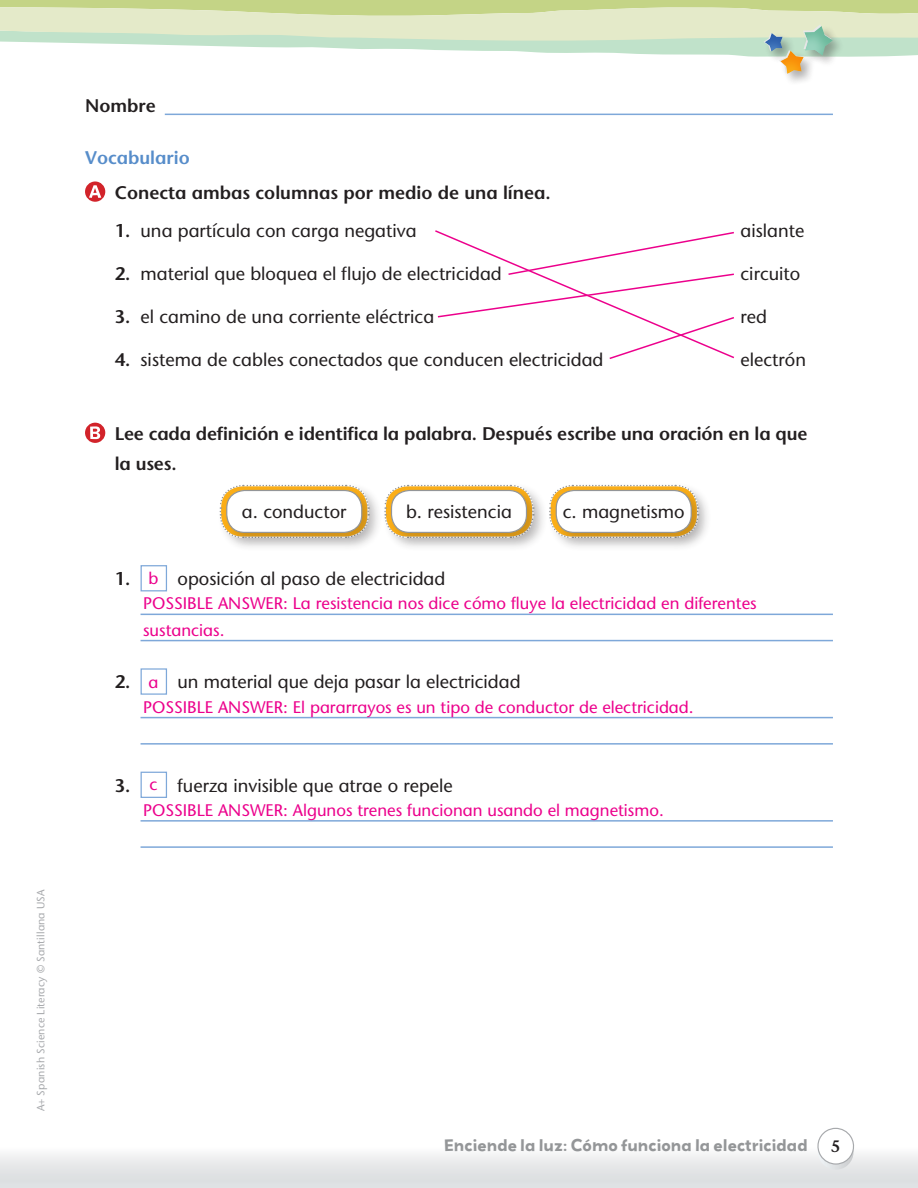
<style>
.page{position:relative;width:918px;height:1188px;background:#fff}
.page>*{position:absolute;margin:0;border:0;box-sizing:border-box;transform-origin:0 0}
.t1{font:18px "Stane Sans";color:#231f20}
.t2{font:600 18px/30px "Stane Sans";letter-spacing:-.01em;color:#231f20}
.t3{font:600 18px "Stane Sans";color:#578dca}
.t4{font:16.5px/26.2px "Stane Sans";color:#ec008c}
.t5{font:600 16.5px "Stone Informal";color:#231f20;scale:.95 1}
.t6{font:700 15px "Grenadine MVB";color:#949698}
.t7{font:10.5px "Stane Sans";letter-spacing:.015em;color:#a7a9ac}
.s1{font-weight:600}
</style>
<div class="page">
<div style="left:779px;top:50px;width:38px;height:37px;background:#231f20;opacity:.2"></div>
<svg style="left:1px;top:0;width:917px;height:76px"></svg>
<hr style="left:165px;top:114px;width:668px;height:1px;background:#7ea8d9">
<div style="left:0;top:1147px;width:918px;height:41px;background:linear-gradient(to bottom,#f9f8f9,#d7dadc)"></div>
<svg style="left:816px;top:1127px;width:40px;height:43px"></svg>
<svg style="left:0;top:1147px;width:1px;height:41px"></svg>
<svg style="left:0;top:0;width:1px;height:42px"></svg>
<div style="left:85px;top:181px;width:20px;height:21px;background:#d2232a;border-radius:50%"></div>
<svg style="left:89px;top:185px;width:12px;height:13px"></svg>
<div style="left:85px;top:423px;width:20px;height:20px;background:#d2232a;border-radius:50%"></div>
<svg style="left:90px;top:426px;width:10px;height:13px"></svg>
<svg style="left:549px;top:484px;width:135px;height:44px"></svg>
<div style="left:554px;top:487px;width:152px;height:60px;background:#231f20;opacity:.2"></div>
<div style="left:556px;top:490px;width:135px;height:42px;background:#fff;border-radius:18px"></div>
<div style="left:556px;top:490px;width:136px;height:43px;border:1px solid #949698;border-radius:18px"></div>
<svg style="left:384px;top:484px;width:135px;height:44px"></svg>
<div style="left:389px;top:487px;width:152px;height:60px;background:#231f20;opacity:.2"></div>
<div style="left:392px;top:490px;width:134px;height:42px;background:#fff;border-radius:18px"></div>
<div style="left:391px;top:490px;width:136px;height:43px;border:1px solid #949698;border-radius:18px"></div>
<svg style="left:219px;top:484px;width:135px;height:44px"></svg>
<div style="left:224px;top:487px;width:152px;height:60px;background:#231f20;opacity:.2"></div>
<div style="left:227px;top:490px;width:135px;height:42px;background:#fff;border-radius:18px"></div>
<div style="left:226px;top:490px;width:136px;height:43px;border:1px solid #949698;border-radius:18px"></div>
<div style="left:141px;top:565px;width:26px;height:26px;border:1px solid #7ea8d9"></div>
<hr style="left:141px;top:614px;width:692px;height:1px;background:#7ea8d9">
<hr style="left:141px;top:640px;width:692px;height:1px;background:#7ea8d9">
<div style="left:141px;top:668px;width:26px;height:27px;border:1px solid #7ea8d9"></div>
<hr style="left:141px;top:717px;width:692px;height:1px;background:#7ea8d9">
<hr style="left:141px;top:743px;width:692px;height:2px;background:#7ea8d9">
<div style="left:141px;top:772px;width:26px;height:26px;border:1px solid #7ea8d9"></div>
<hr style="left:141px;top:820px;width:692px;height:2px;background:#7ea8d9">
<hr style="left:141px;top:846px;width:692px;height:2px;background:#7ea8d9">
<svg style="left:435px;top:230px;width:299px;height:129px"></svg>
<p class="t7" style="left:34px;top:1111px;width:224px;rotate:-90deg">A+ Spanish Science Literacy © Santillana USA</p>
<p class="t2" style="left:85px;top:91px;width:72px">Nombre</p>
<p class="t3" style="left:85px;top:147px;width:106px">Vocabulario</p>
<p class="t2" style="left:115px;top:177px;width:437px">Conecta ambas columnas por medio de una línea.</p>
<p class="t1" style="left:115px;top:220px;width:303px"><span class="s1">1.</span> una partícula con carga negativa</p>
<p class="t1" style="left:741px;top:220px;width:65px">aislante</p>
<p class="t1" style="left:115px;top:262px;width:388px"><span class="s1">2.</span> material que bloquea el flujo de electricidad</p>
<p class="t1" style="left:741px;top:262px;width:61px">circuito</p>
<p class="t1" style="left:115px;top:305px;width:321px"><span class="s1">3.</span> el camino de una corriente eléctrica</p>
<p class="t1" style="left:741px;top:305px;width:28px">red</p>
<p class="t1" style="left:115px;top:348px;width:490px"><span class="s1">4.</span> sistema de cables conectados que conducen electricidad</p>
<p class="t1" style="left:741px;top:348px;width:67px">electrón</p>
<p class="t2" style="left:115px;top:418px;width:694px">Lee cada definición e identifica la palabra. Después escribe una oración en la que la uses.</p>
<p class="t1" style="left:242px;top:501px;width:106px">a. conductor</p>
<p class="t1" style="left:406px;top:501px;width:107px">b. resistencia</p>
<p class="t1" style="left:563px;top:501px;width:123px">c. magnetismo</p>
<p class="t2" style="left:115px;top:564px;width:17px">1.</p>
<p class="t1" style="left:178px;top:567px;width:269px">oposición al paso de electricidad</p>
<p class="t4" style="left:148px;top:565px;width:11px">b</p>
<p class="t4" style="left:143px;top:590px;width:615px">POSSIBLE ANSWER: La resistencia nos dice cómo fluye la electricidad en diferentes sustancias.</p>
<p class="t2" style="left:115px;top:667px;width:17px">2.</p>
<p class="t1" style="left:178px;top:671px;width:345px">un material que deja pasar la electricidad</p>
<p class="t4" style="left:148px;top:669px;width:11px">a</p>
<p class="t4" style="left:143px;top:694px;width:552px">POSSIBLE ANSWER: El pararrayos es un tipo de conductor de electricidad.</p>
<p class="t2" style="left:115px;top:770px;width:17px">3.</p>
<p class="t1" style="left:178px;top:774px;width:277px">fuerza invisible que atrae o repele</p>
<p class="t4" style="left:149px;top:771px;width:10px">c</p>
<p class="t4" style="left:143px;top:797px;width:522px">POSSIBLE ANSWER: Algunos trenes funcionan usando el magnetismo.</p>
<p class="t6" style="left:444px;top:1134px;width:366px">Enciende la luz: Cómo funciona la electricidad</p>
<p class="t5" style="left:831px;top:1136px;width:11px">5</p>
</div>
